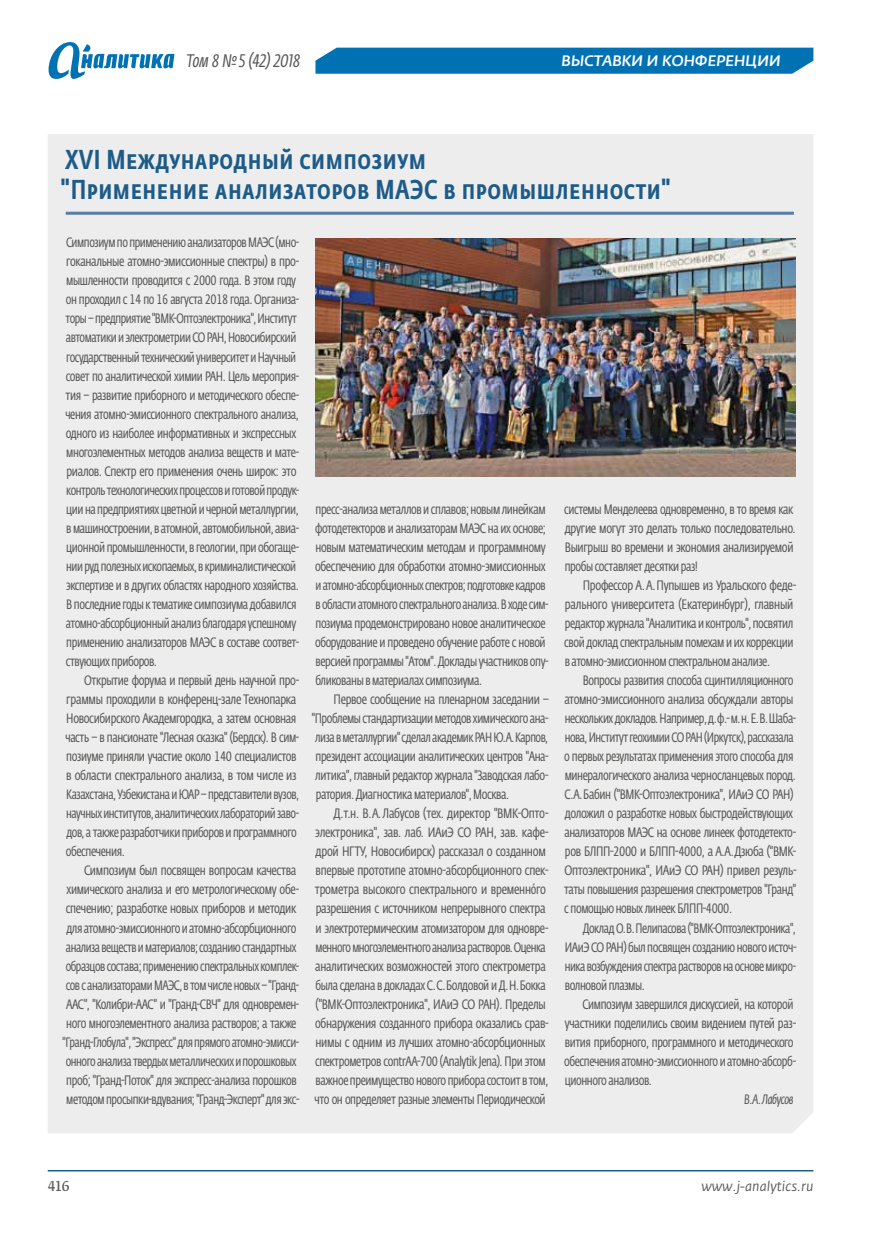
<style>
.page{position:relative;width:881px;height:1234px;background:#fff}
.page>*{position:absolute;margin:0;border:0;box-sizing:border-box;transform-origin:0 0}
.t1{font:500 27px/30px "Fedra Sans Cond Pro";letter-spacing:.02em;color:#1d5b89}
.t2{font:italic 18px "Fedra Sans Cond Pro";color:#575756}
.t3{font:italic 500 15px "Fedra Sans Pro";letter-spacing:.01em;color:#fff}
.t4{font:13.5px/19px "Fedra Sans Cond Pro";letter-spacing:-.03em;color:#575756}
.t5{font:13.5px/19px "Fedra Sans Cond Pro";letter-spacing:-.03em;color:#575756;scale:.96 1}
.t6{font:13.5px/19px "Fedra Sans Cond Pro";letter-spacing:-.03em;color:#575756;text-align:justify;scale:.95 1}
.t7{font:italic 13.5px "Fedra Sans Pro";color:#575756}
.t8{font:italic 13.5px "Fedra Sans Cond Pro";letter-spacing:-.03em;color:#575756}
.t9{font:13.5px "Fedra Serif B Pro";color:#575756}
</style>
<div class="page">
<hr style="left:48px;top:1169px;width:765px;height:2px;background:#1d5b89">
<div style="left:315px;top:48px;width:498px;height:26px;background:#0072b4"></div>
<svg style="left:49px;top:42px;width:125px;height:37px"></svg>
<div style="left:48px;top:134px;width:765px;height:999px;background:#ededed"></div>
<hr style="left:66px;top:212px;width:727px;height:3px;background:#587ca5">
<img style="left:315px;top:239px;width:480px;height:237px">
<h2 class="t2" style="left:186px;top:50px;width:117px">Том 8 №5 (42) 2018</h2>
<p class="t3" style="left:561px;top:51px;width:221px">Выставки и конференции</p>
<h1 class="t1" style="left:61px;top:145px;width:611px">XVI Международный симпозиум<br>"Применение анализаторов МАЭС в промышленности"</h1>
<p class="t5" style="left:65px;top:233px;width:245px">Симпозиум по применению анализаторов МАЭС (мно&shy;гоканальные атомно-эмиссионные спектры) в про&shy;мышленности проводится с 2000 года. В этом году он проходил с 14 по 16 августа 2018 года. Организа&shy;торы– предприятие "ВМК-Оптоэлектроника", Институт автоматики иэлектрометрии СО РАН, Новосибирский государственный технический университет иНаучный совет по аналитической химии РАН. Цель мероприя&shy;тия – развитие приборного и методического обеспе&shy;чения атомно-эмиссионного спектрального анализа, одного из наиболее информативных и экспрессных многоэлементных методов анализа веществ и мате&shy;риалов. Спектр его применения очень широк: это контроль технологических процессов иготовой продук&shy;ции на предприятиях цветной ичерной металлургии, вмашиностроении, в атомной, автомобильной, авиа&shy;ционной промышленности, в геологии, при обогаще&shy;нии руд полезных ископаемых, в криминалистической экспертизе и в других областях народного хозяйства.<br>В последние годы ктематике симпозиума добавился атомно-абсорбционный анализ благодаря успешному применению анализаторов МАЭС в составе соответ&shy;ствующих приборов.</p>
<p class="t4" style="left:65px;top:671px;width:235px;text-indent:19px">Открытие форума и первый день научной про&shy;граммы проходили в конференц-зале Технопарка Новосибирского Академгородка, а затем основная часть – в пансионате "Лесная сказка" (Бердск). В сим&shy;позиуме приняли участие около 140 специалистов в области спектрального анализа, в том числе из Казахстана, Узбекистана иЮАР– представители вузов, научных институтов, аналитических лабораторий заво&shy;дов, а также разработчики приборов ипрограммного обеспечения.</p>
<p class="t4" style="left:63px;top:861px;width:238px;text-indent:21px">Симпозиум был посвящен вопросам качества химического анализа и его метрологическому обе&shy;спечению; разработке новых приборов и методик для атомно-эмиссионного иатомно-абсорбционного анализа веществ иматериалов; созданию стандартных образцов состава; применению спектральных комплек&shy;сов с анализаторами МАЭС, в том числе новых– "Гранд-ААС", "Колибри-ААС" и "Гранд-СВЧ" для одновремен&shy;ного многоэлементного анализа растворов; а также "Гранд-Глобула", "Экспресс" для прямого атомно-эмисси&shy;онного анализа твердых металлических ипорошковых проб; "Гранд-Поток" для экспресс-анализа порошков методом просыпки-вдувания; "Гранд-Эксперт" для экс-</p>
<p class="t4" style="left:315px;top:499px;width:235px">пресс-анализа металлов исплавов; новым линейкам фотодетекторов и анализаторам МАЭС на их основе; новым математическим методам и программному обеспечению для обработки атомно-эмиссионных иатомно-абсорбционных спектров; подготовке кадров вобласти атомного спектрального анализа. Входе сим&shy;позиума продемонстрировано новое аналитическое оборудование и проведено обучение работе с новой версией программы "Атом". Доклады участников опу&shy;бликованы вматериалах симпозиума.</p>
<p class="t4" style="left:312px;top:690px;width:239px;text-align:justify;text-indent:22px">Первое сообщение на пленарном заседании – "Проблемы стандартизации методов химического ана&shy;лиза вметаллургии" сделал академик РАН Ю.А.Карпов, президент ассоциации аналитических центров "Ана&shy;литика", главный редактор журнала "Заводская лабо&shy;ратория. Диагностика материалов", Москва.</p>
<p class="t4" style="left:314px;top:804px;width:236px;text-indent:19px">Д.т.н. В.А.Лабусов (тех. директор "ВМК-Опто&shy;электроника", зав. лаб. ИАиЭ СО РАН, зав. кафе&shy;дрой НГТУ, Новосибирск) рассказал о созданном впервые прототипе атомно-абсорбционного спек&shy;трометра высокого спектрального и временнόго разрешения с источником непрерывного спектра и электротермическим атомизатором для одновре&shy;менного многоэлементного анализа растворов. Оценка аналитических возможностей этого спектрометра была сделана в докладах С.С.Болдовой и Д.Н.Бокка ("ВМК-Оптоэлектроника", ИАиЭ СО РАН). Пределы обнаружения созданного прибора оказались срав&shy;нимы с одним из лучших атомно-абсорбционных спектрометров contrAA‑700 (Analytik Jena). При этом важное преимущество нового прибора состоит в том, что он определяет разные элементы Периодической</p>
<p class="t4" style="left:564px;top:499px;width:233px">системы Менделеева одновременно, в то время как другие могут это делать только последовательно.<br>Выигрыш во времени и экономия анализируемой пробы составляет десятки раз!</p>
<p class="t4" style="left:564px;top:575px;width:233px;text-indent:18px">Профессор А. А.Пупышев из Уральского феде&shy;рального университета (Екатеринбург), главный редактор журнала "Аналитика иконтроль", посвятил свой доклад спектральным помехам и их коррекции в атомно-эмиссионном спектральном анализе.</p>
<p class="t4" style="left:564px;top:671px;width:234px;text-indent:19px">Вопросы развития способа сцинтилляционного атомно-эмиссионного анализа обсуждали авторы нескольких докладов. Например, д.ф.‑ м.н. Е.В.Шаба&shy;нова, Институт геохимии СОРАН (Иркутск), рассказала о первых результатах применения этого способа для минералогического анализа черносланцевых пород.<br>С.А.Бабин ("ВМК-Оптоэлектроника", ИАиЭ СО РАН) доложил о разработке новых быстродействующих анализаторов МАЭС на основе линеек фотодетекто&shy;ров БЛПП‑2000 и БЛПП‑4000, а А.А.Дзюба ("ВМК-Оптоэлектроника", ИАиЭ СО РАН) привел резуль&shy;таты повышения разрешения спектрометров "Гранд" с помощью новых линеек БЛПП‑4000.</p>
<p class="t6" style="left:564px;top:918px;width:245px;text-indent:18px">ДокладО.В.Пелипасова ("ВМК-Оптоэлектроника", ИАиЭ СО РАН) был посвящен созданию нового источ&shy;ника возбуждения спектра растворов на основе микро&shy;волновой плазмы.</p>
<p class="t4" style="left:564px;top:994px;width:233px;text-indent:18px">Симпозиум завершился дискуссией, на которой участники поделились своим видением путей раз&shy;вития приборного, программного и методического обеспечения атомно-эмиссионного иатомно-абсорб&shy;ционного анализов.</p>
<p class="t8" style="left:744px;top:1090px;width:51px">В.А.Лабусов</p>
<p class="t9" style="left:48px;top:1176px;width:23px">416</p>
<p class="t7" style="left:701px;top:1177px;width:113px">www.j-analytics.ru</p>
</div>
